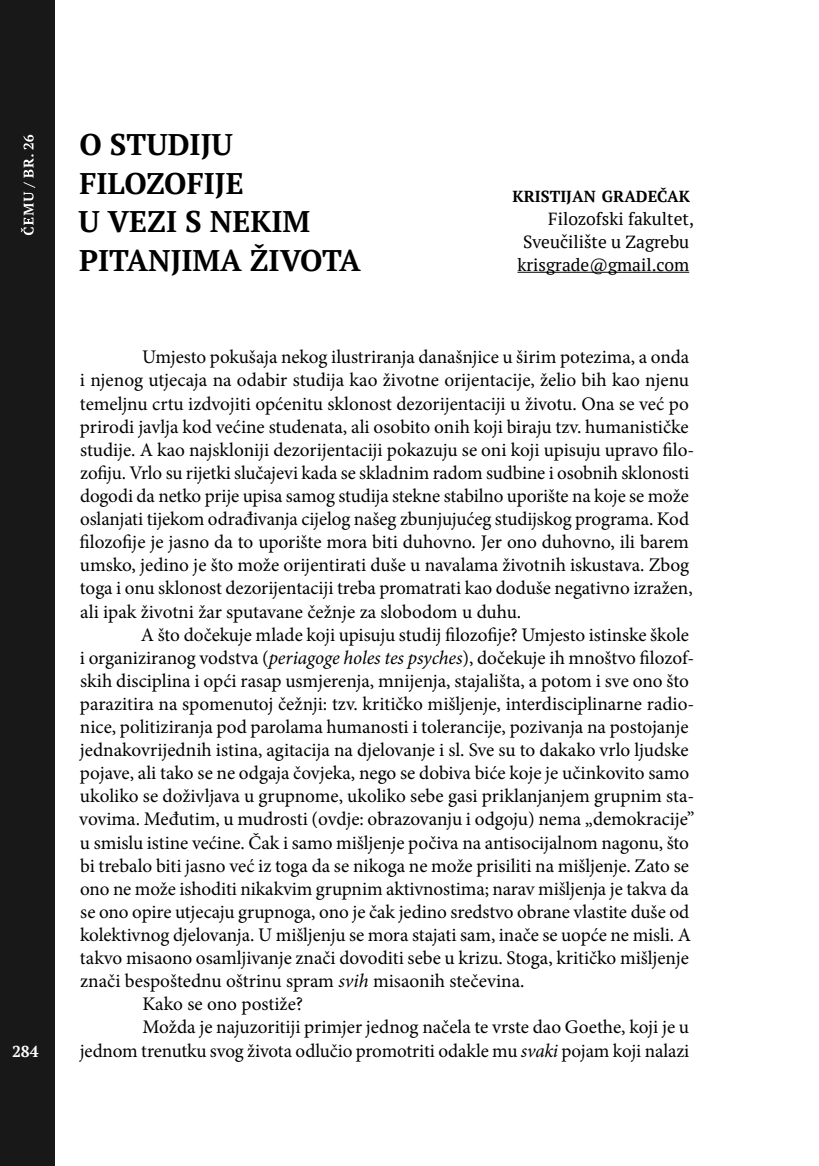
<style>
.page{position:relative;width:819px;height:1166px;background:#fff}
.page>*{position:absolute;margin:0;border:0;box-sizing:border-box;transform-origin:0 0}
.t1{font:700 29.75px/38.5px "PT Serif";color:#000}
.t2{font:19.25px/23.1px "Minion Pro";letter-spacing:-.005em;color:#000}
.t3{font:17.5px/23.1px "PT Serif";color:#000;text-align:right}
.t4{font:700 15.92px "PT Serif";color:#000}
.t5{font:700 15.75px "PT Serif";color:#fff}
.s1{font-style:italic}
</style>
<div class="page">
<div style="left:0;top:0;width:55px;height:1166px;background:#181819"></div>
<svg style="left:21px;top:135px;width:14px;height:100px"></svg>
<hr style="left:517px;top:272px;width:172px;height:1px;background:#000">
<p class="t5" style="left:12px;top:1040px;width:28px">284</p>
<h1 class="t1" style="left:78px;top:125px;width:284px">O STUDIJU<br>FILOZOFIJE<br>U VEZI S NEKIM<br>PITANJIMA ŽIVOTA</h1>
<p class="t4" style="left:512px;top:185px;width:179px">KRISTIJAN GRADEČAK</p>
<p class="t3" style="left:517px;top:207px;width:178px">Filozofski fakultet,<br>Sveučilište u Zagrebu krisgrade@gmail.com</p>
<p class="t2" style="left:80px;top:346px;width:616px;text-indent:63px">Umjesto pokušaja nekog ilustriranja današnjice u širim potezima, a onda i njenog utjecaja na odabir studija kao životne orijentacije, želio bih kao njenu temeljnu crtu izdvojiti općenitu sklonost dezorijentaciji u životu. Ona se već po prirodi javlja kod većine studenata, ali osobito onih koji biraju tzv. humanističke studije. A kao najskloniji dezorijentaciji pokazuju se oni koji upisuju upravo filo&shy;zofiju. Vrlo su rijetki slučajevi kada se skladnim radom sudbine i osobnih sklonosti dogodi da netko prije upisa samog studija stekne stabilno uporište na koje se može oslanjati tijekom odrađivanja cijelog našeg zbunjujućeg studijskog programa. Kod filozofije je jasno da to uporište mora biti duhovno. Jer ono duhovno, ili barem umsko, jedino je što može orijentirati duše u navalama životnih iskustava. Zbog toga i onu sklonost dezorijentaciji treba promatrati kao doduše negativno izražen, ali ipak životni žar sputavane čežnje za slobodom u duhu.</p>
<p class="t2" style="left:141px;top:623px;width:549px">A što dočekuje mlade koji upisuju studij filozofije? Umjesto istinske škole</p>
<p class="t2" style="left:80px;top:646px;width:616px">i organiziranog vodstva (<span class="s1">periagoge holes tes psyches</span>), dočekuje ih mnoštvo filozof-</p>
<p class="t2" style="left:80px;top:669px;width:610px">skih disciplina i opći rasap usmjerenja, mnijenja, stajališta, a potom i sve ono što</p>
<p class="t2" style="left:80px;top:692px;width:616px">parazitira na spomenutoj čežnji: tzv. kritičko mišljenje, interdisciplinarne radio-</p>
<p class="t2" style="left:80px;top:715px;width:610px">nice, politiziranja pod parolama humanosti i tolerancije, pozivanja na postojanje</p>
<p class="t2" style="left:80px;top:738px;width:610px">jednakovrijednih istina, agitacija na djelovanje i sl. Sve su to dakako vrlo ljudske</p>
<p class="t2" style="left:80px;top:761px;width:610px">pojave, ali tako se ne odgaja čovjeka, nego se dobiva biće koje je učinkovito samo</p>
<p class="t2" style="left:80px;top:785px;width:616px">ukoliko se doživljava u grupnome, ukoliko sebe gasi priklanjanjem grupnim sta-</p>
<p class="t2" style="left:79px;top:808px;width:616px">vovima. Međutim, u mudrosti (ovdje: obrazovanju i odgoju) nema „demokracije”</p>
<p class="t2" style="left:80px;top:831px;width:610px">u smislu istine većine. Čak i samo mišljenje počiva na antisocijalnom nagonu, što</p>
<p class="t2" style="left:80px;top:854px;width:610px">bi trebalo biti jasno već iz toga da se nikoga ne može prisiliti na mišljenje. Zato se</p>
<p class="t2" style="left:80px;top:877px;width:610px">ono ne može ishoditi nikakvim grupnim aktivnostima; narav mišljenja je takva da</p>
<p class="t2" style="left:80px;top:900px;width:610px">se ono opire utjecaju grupnoga, ono je čak jedino sredstvo obrane vlastite duše od</p>
<p class="t2" style="left:80px;top:923px;width:612px">kolektivnog djelovanja. U mišljenju se mora stajati sam, inače se uopće ne misli. A</p>
<p class="t2" style="left:80px;top:946px;width:610px">takvo misaono osamljivanje znači dovoditi sebe u krizu. Stoga, kritičko mišljenje</p>
<p class="t2" style="left:80px;top:969px;width:446px">znači bespoštednu oštrinu spram <span class="s1">svih</span> misaonih stečevina.</p>
<p class="t2" style="left:142px;top:992px;width:162px">Kako se ono postiže?</p>
<p class="t2" style="left:143px;top:1016px;width:548px">Možda je najuzoritiji primjer jednog načela te vrste dao Goethe, koji je u</p>
<p class="t2" style="left:80px;top:1039px;width:611px">jednom trenutku svog života odlučio promotriti odakle mu <span class="s1">svaki</span> pojam koji nalazi</p>
</div>
